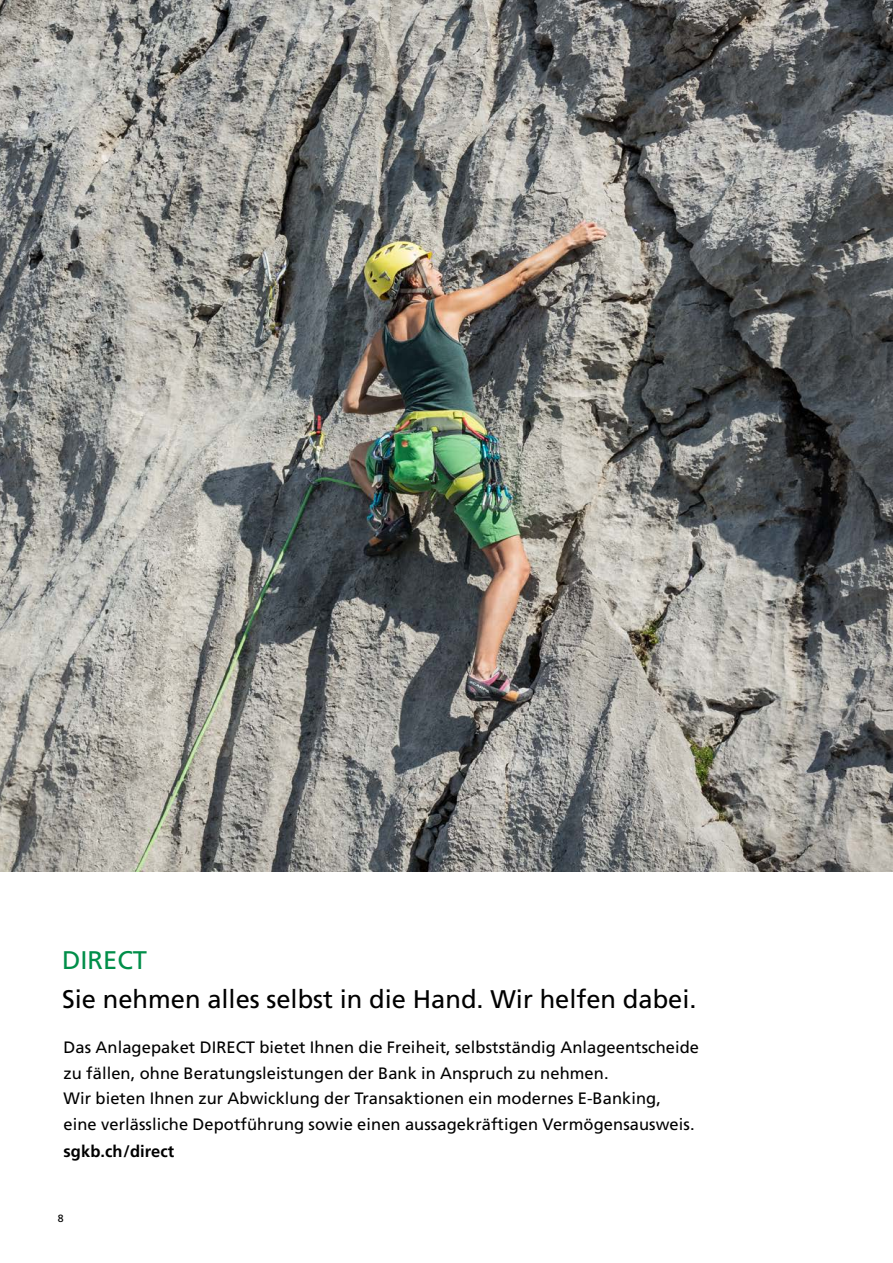
<style>
.page{position:relative;width:893px;height:1263px;background:#fff}
.page>*{position:absolute;margin:0;border:0;box-sizing:border-box;transform-origin:0 0}
.Haupttitel_17pt_Roman_schwarz{font:25.5px "Frutiger LT Std";color:#000}
.Haupttitel_17pt_Roman_schwarz-2{font:25.5px "Frutiger LT Std";color:#008e49}
.Lead_11pt_Roman_schwarz{font:16.5px/25.5px "Frutiger LT Std";letter-spacing:.005em;color:#000}
.Lead_11pt_Roman_schwarz-2{font:700 16.5px "Frutiger LT Std";letter-spacing:.005em;color:#000}
.t1{font:10.5px "Frutiger LT Std";color:#000}
</style>
<div class="page">
<img style="left:0;top:0;width:893px;height:871px">
<p class="Haupttitel_17pt_Roman_schwarz-2" style="left:62px;top:945px;width:87px">DIRECT</p>
<p class="Haupttitel_17pt_Roman_schwarz" style="left:62px;top:984px;width:636px">Sie nehmen alles selbst in die Hand. Wir helfen dabei.</p>
<p class="Lead_11pt_Roman_schwarz" style="left:64px;top:1035px;width:637px">Das Anlagepaket DIRECT bietet Ihnen die Freiheit, selbstständig Anlageentscheide zu fällen, ohne Beratungsleistungen der Bank in Anspruch zu nehmen.<br>Wir bieten Ihnen zur Abwicklung der Transaktionen ein modernes E-Banking,<br>eine verlässliche Depotführung sowie einen aussagekräftigen Vermögensausweis.</p>
<p class="Lead_11pt_Roman_schwarz-2" style="left:64px;top:1141px;width:112px">sgkb.ch/direct</p>
<p class="t1" style="left:58px;top:1212px;width:7px">8</p>
</div>
